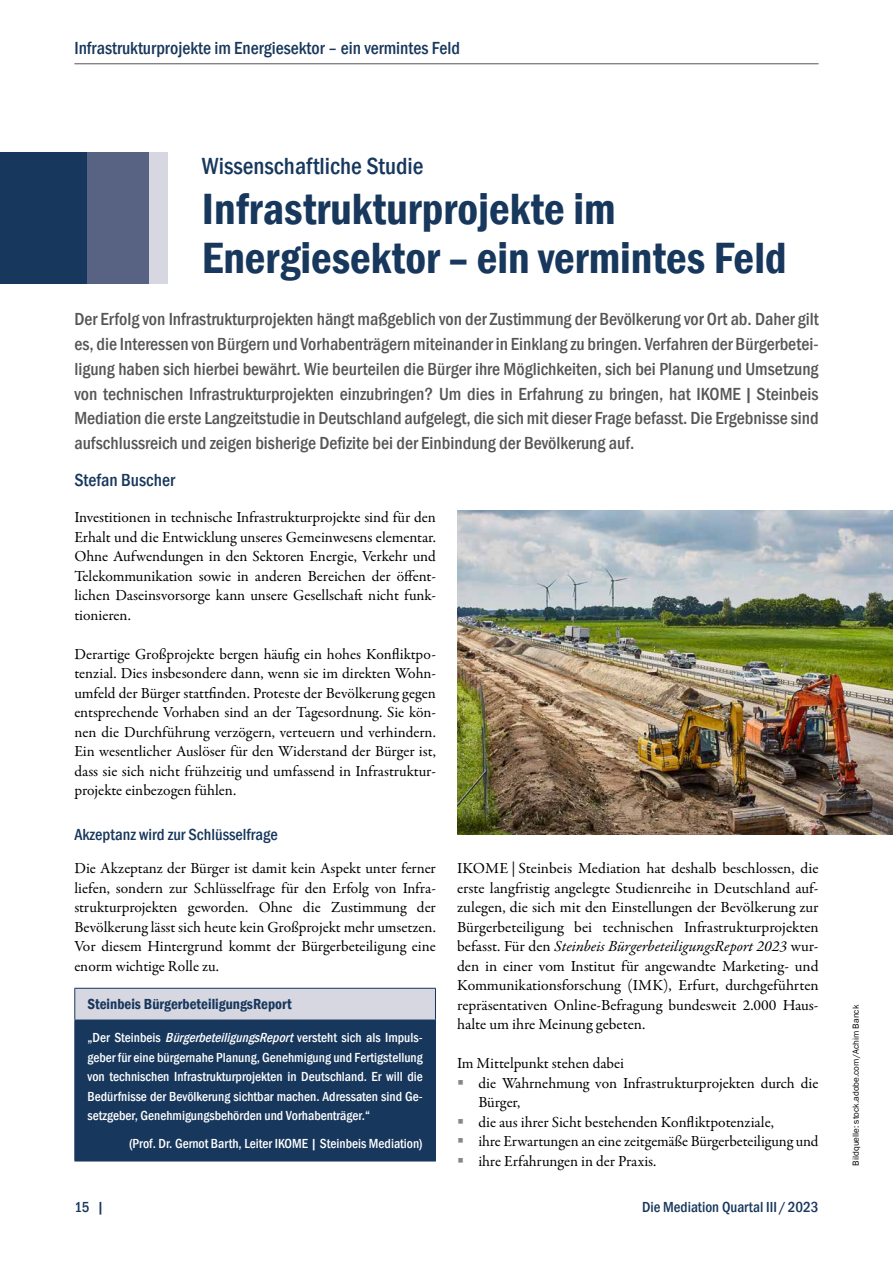
<style>
.page{position:relative;width:893px;height:1263px;background:#fff}
.page>*{position:absolute;margin:0;border:0;box-sizing:border-box;transform-origin:0 0}
.t1{font:600 condensed 45px/49.5px "Franklin Gothic";color:#17375c}
.t2{font:500 condensed 24px "Franklin Gothic";color:#17375c}
.t3{font:500 condensed 18px/24.8px "Franklin Gothic";color:#565655;text-align:justify}
.t4{font:500 condensed 18px "Franklin Gothic";color:#17375c}
.t5{font:500 condensed 16.5px "Franklin Gothic";color:#17375c}
.t6{font:15.45px/19.5px "Garamond Premr Pro";letter-spacing:-.005em;color:#000;text-align:justify}
.t7{font:600 condensed 15px "Franklin Gothic";color:#17375c}
.t8{font:500 condensed 15px "Franklin Gothic";color:#17375c}
.t9{font:500 condensed 13.5px/19.5px "Franklin Gothic";color:#fff;text-align:justify}
.t10{font:9px "Franklin Gothic";color:#000}
.s1{font-style:italic}
</style>
<div class="page">
<hr style="left:74px;top:63px;width:745px;height:1px;background:#565655">
<div style="left:84px;top:152px;width:67px;height:132px;background:#586282"></div>
<div style="left:150px;top:152px;width:18px;height:132px;background:#d7d7e1"></div>
<div style="left:0;top:152px;width:86px;height:132px;background:#17375c"></div>
<img style="left:457px;top:510px;width:436px;height:324px">
<div style="left:75px;top:988px;width:360px;height:32px;background:#d7d7e1"></div>
<div style="left:75px;top:1020px;width:360px;height:141px;background:#17375c"></div>
<hr style="left:74px;top:989px;width:1px;height:31px;background:#17375c">
<hr style="left:74px;top:988px;width:362px;height:1px;background:#17375c">
<hr style="left:435px;top:989px;width:1px;height:31px;background:#17375c">
<hr style="left:74px;top:1020px;width:1px;height:140px;background:#17375c">
<hr style="left:435px;top:1020px;width:1px;height:140px;background:#17375c">
<hr style="left:74px;top:1160px;width:362px;height:1px;background:#17375c">
<p class="t4" style="left:74px;top:36px;width:387px">Infrastrukturprojekte im Energiesektor – ein vermintes Feld</p>
<h2 class="t2" style="left:202px;top:150px;width:223px">Wissenschaftliche Studie</h2>
<h1 class="t1" style="left:202px;top:183px;width:586px">Infrastrukturprojekte im<br>Energiesektor – ein vermintes Feld</h1>
<p class="t3" style="left:74px;top:307px;width:746px">Der Erfolg von Infrastrukturprojekten hängt maßgeblich von der Zustimmung der Bevölkerung vor Ort ab. Daher gilt es, die Interessen von Bürgern und Vorhabenträgern miteinander in Einklang zu bringen. Verfahren der Bürgerbetei&shy;ligung haben sich hierbei bewährt. Wie beurteilen die Bürger ihre Möglichkeiten, sich bei Planung und Umsetzung von technischen Infrastrukturprojekten einzubringen? Um dies in Erfahrung zu bringen, hat IKOME | Steinbeis Mediation die erste Langzeitstudie in Deutschland aufgelegt, die sich mit dieser Frage befasst. Die Ergebnisse sind aufschlussreich und zeigen bisherige Defizite bei der Einbindung der Bevölkerung auf.</p>
<p class="t4" style="left:74px;top:468px;width:102px">Stefan Buscher</p>
<p class="t6" style="left:74px;top:508px;width:363px">Investitionen in technische Infrastrukturprojekte sind für den Erhalt und die Entwicklung unseres Gemeinwesens elementar.<br>Ohne Aufwendungen in den Sektoren Energie, Verkehr und Telekommunikation sowie in anderen Bereichen der öffent&shy;lichen Daseinsvorsorge kann unsere Gesellschaft nicht funk&shy;tionieren.</p>
<p class="t6" style="left:74px;top:644px;width:363px">Derartige Großprojekte bergen häufig ein hohes Konfliktpo&shy;tenzial. Dies insbesondere dann, wenn sie im direkten Wohn&shy;umfeld der Bürger stattfinden. Proteste der Bevölkerung gegen entsprechende Vorhaben sind an der Tagesordnung. Sie kön&shy;nen die Durchführung verzögern, verteuern und verhindern.<br>Ein wesentlicher Auslöser für den Widerstand der Bürger ist, dass sie sich nicht frühzeitig und umfassend in Infrastruktur&shy;projekte einbezogen fühlen.</p>
<p class="t5" style="left:74px;top:824px;width:205px">Akzeptanz wird zur Schlüsselfrage</p>
<p class="t6" style="left:74px;top:859px;width:363px">Die Akzeptanz der Bürger ist damit kein Aspekt unter ferner liefen, sondern zur Schlüsselfrage für den Erfolg von Infra&shy;strukturprojekten geworden. Ohne die Zustimmung der Bevölkerung lässt sich heute kein Großprojekt mehr umsetzen.<br>Vor diesem Hintergrund kommt der Bürgerbeteiligung eine enorm wichtige Rolle zu.</p>
<p class="t6" style="left:457px;top:859px;width:363px">IKOME | Steinbeis Mediation hat deshalb beschlossen, die erste langfristig angelegte Studienreihe in Deutschland auf&shy;zulegen, die sich mit den Einstellungen der Bevölkerung zur Bürgerbeteiligung bei technischen Infrastrukturprojekten befasst. Für den <span class="s1">Steinbeis BürgerbeteiligungsReport 2023</span> wur&shy;den in einer vom Institut für angewandte Marketing- und Kommunikationsforschung (IMK), Erfurt, durchgeführten repräsentativen Online-Befragung bundesweit 2.000 Haus&shy;halte um ihre Meinung gebeten.</p>
<p class="t6" style="left:478px;top:1054px;width:342px;text-align:left;text-indent:-21px">Im Mittelpunkt stehen dabei<br>die Wahrnehmung von Infrastrukturprojekten durch die Bürger,<br>die aus ihrer Sicht bestehenden Konfliktpotenziale,<br>ihre Erwartungen an eine zeitgemäße Bürgerbeteiligung und ihre Erfahrungen in der Praxis.</p>
<p class="t7" style="left:88px;top:994px;width:206px">Steinbeis BürgerbeteiligungsReport</p>
<p class="t9" style="left:88px;top:1028px;width:337px">„Der Steinbeis <span class="s1">BürgerbeteiligungsReport</span>versteht sich als Impuls&shy;geber für eine bürgernahe Planung, Genehmigung und Fertigstellung von technischen Infrastrukturprojekten in Deutschland. Er will die Bedürfnisse der Bevölkerung sichtbar machen. Adressaten sind Ge&shy;setzgeber, Genehmigungsbehörden und Vorhabenträger.“</p>
<p class="t9" style="left:129px;top:1134px;width:295px">(Prof. Dr. Gernot Barth, Leiter IKOME | Steinbeis Mediation)</p>
<p class="t8" style="left:74px;top:1197px;width:31px">15 |</p>
<p class="t8" style="left:642px;top:1197px;width:178px">Die Mediation Quartal III /2023</p>
<p class="t10" style="left:850px;top:1165px;width:162px;rotate:-90deg">Bildquelle: stock.adobe.com/Achim Banck</p>
</div>
